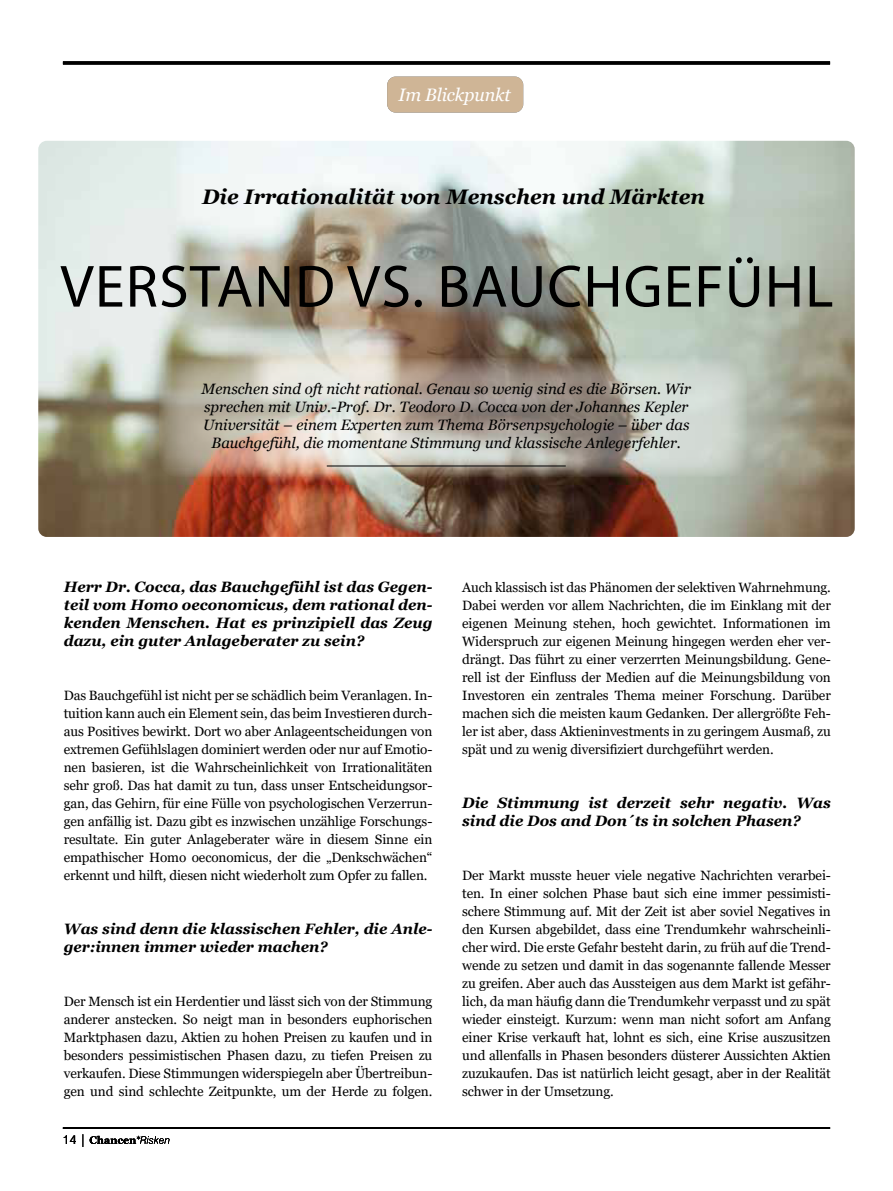
<style>
.page{position:relative;width:893px;height:1191px;background:#fff}
.page>*{position:absolute;margin:0;border:0;box-sizing:border-box;transform-origin:0 0}
.t1{font:60px "Myriad Pro";letter-spacing:.02em;color:#000}
.t2{font:italic 700 21px "Georgia";color:#000}
.t3{font:italic 18px "Georgia";letter-spacing:-.01em;color:#fff}
.t4{font:italic 700 15px/18px "Georgia";color:#000}
.t5{font:italic 15px/18px "Georgia";color:#000;text-align:center}
.t6{font:13.5px/18px "Georgia";letter-spacing:-.01em;color:#000;text-align:justify}
.t7{font:300 12.75px "Swiss 721 BT";color:#000}
</style>
<div class="page">
<img style="left:38px;top:141px;width:817px;height:396px">
<hr style="left:63px;top:61px;width:767px;height:3px;background:#000">
<svg style="left:159px;top:358px;width:588px;height:119px;background:#b9b2a6"></svg>
<hr style="left:327px;top:465px;width:239px;height:1px;background:#000">
<div style="left:387px;top:77px;width:136px;height:36px;background:#cfb596;border-radius:9px"></div>
<svg style="left:90px;top:1135px;width:79px;height:9px"></svg>
<hr style="left:63px;top:1127px;width:767px;height:1px;background:#000">
<h3 class="t3" style="left:399px;top:84px;width:114px">Im Blickpunkt</h3>
<h2 class="t2" style="left:202px;top:184px;width:504px">Die Irrationalität von Menschen und Märkten</h2>
<h1 class="t1" style="left:60px;top:251px;width:775px">VERSTAND VS. BAUCHGEFÜHL</h1>
<p class="t5" style="left:202px;top:380px;width:491px">Menschen sind oft nicht rational. Genau so wenig sind es die Börsen. Wir sprechen mit Univ.-Prof. Dr. Teodoro D. Cocca von der Johannes Kepler Universität – einem Experten zum Thema Börsenpsychologie – über das Bauchgefühl, die momentane Stimmung und klassische Anlegerfehler.</p>
<p class="t4" style="left:64px;top:577px;width:370px;text-align:justify">Herr Dr. Cocca, das Bauchgefühl ist das Gegen&shy;teil vom Homo oeconomicus, dem rational den&shy;kenden Menschen. Hat es prinzipiell das Zeug dazu, ein guter Anlageberater zu sein?</p>
<p class="t6" style="left:64px;top:686px;width:370px">Das Bauchgefühl ist nicht per se schädlich beim Veranlagen. In&shy;tuition kann auch ein Element sein, das beim Investieren durch&shy;aus Positives bewirkt. Dort wo aber Anlageentscheidungen von extremen Gefühlslagen dominiert werden oder nur auf Emotio&shy;nen basieren, ist die Wahrscheinlichkeit von Irrationalitäten sehr groß. Das hat damit zu tun, dass unser Entscheidungsor&shy;gan, das Gehirn, für eine Fülle von psychologischen Verzerrun&shy;gen anfällig ist. Dazu gibt es inzwischen unzählige Forschungs&shy;resultate. Ein guter Anlageberater wäre in diesem Sinne ein empathischer Homo oeconomicus, der die „Denkschwächen“ erkennt und hilft, diesen nicht wiederholt zum Opfer zu fallen.</p>
<p class="t4" style="left:64px;top:919px;width:370px">Was sind denn die klassischen Fehler, die Anle&shy;ger:innen immer wieder machen?</p>
<p class="t6" style="left:64px;top:992px;width:370px">Der Mensch ist ein Herdentier und lässt sich von der Stimmung anderer anstecken. So neigt man in besonders euphorischen Marktphasen dazu, Aktien zu hohen Preisen zu kaufen und in besonders pessimistischen Phasen dazu, zu tiefen Preisen zu verkaufen. Diese Stimmungen widerspiegeln aber Übertreibun&shy;gen und sind schlechte Zeitpunkte, um der Herde zu folgen.</p>
<p class="t7" style="left:63px;top:1134px;width:25px">14 |</p>
<p class="t6" style="left:462px;top:578px;width:370px">Auch klassisch ist das Phänomen der selektiven Wahrnehmung.<br>Dabei werden vor allem Nachrichten, die im Einklang mit der eigenen Meinung stehen, hoch gewichtet. Informationen im Widerspruch zur eigenen Meinung hingegen werden eher ver&shy;drängt. Das führt zu einer verzerrten Meinungsbildung. Gene&shy;rell ist der Einluss der Medien auf die Meinungsbildung von Investoren ein zentrales Thema meiner Forschung. Darüber machen sich die meisten kaum Gedanken. Der allergrößte Feh&shy;ler ist aber, dass Aktieninvestments in zu geringem Ausmaß, zu spät und zu wenig diversiiziert durchgeführt werden.</p>
<p class="t4" style="left:462px;top:793px;width:370px">Die Stimmung ist derzeit sehr negativ. Was sind die Dos and Don´ts in solchen Phasen?</p>
<p class="t6" style="left:462px;top:866px;width:370px">Der Markt musste heuer viele negative Nachrichten verarbei&shy;ten. In einer solchen Phase baut sich eine immer pessimisti&shy;schere Stimmung auf. Mit der Zeit ist aber soviel Negatives in den Kursen abgebildet, dass eine Trendumkehr wahrscheinli&shy;cher wird. Die erste Gefahr besteht darin, zu früh auf die Trend&shy;wende zu setzen und damit in das sogenannte fallende Messer zu greifen. Aber auch das Aussteigen aus dem Markt ist gefähr&shy;lich, da man häuig dann die Trendumkehr verpasst und zu spät wieder einsteigt. Kurzum: wenn man nicht sofort am Anfang einer Krise verkauft hat, lohnt es sich, eine Krise auszusitzen und allenfalls in Phasen besonders düsterer Aussichten Aktien zuzukaufen. Das ist natürlich leicht gesagt, aber in der Realität schwer in der Umsetzung.</p>
</div>
